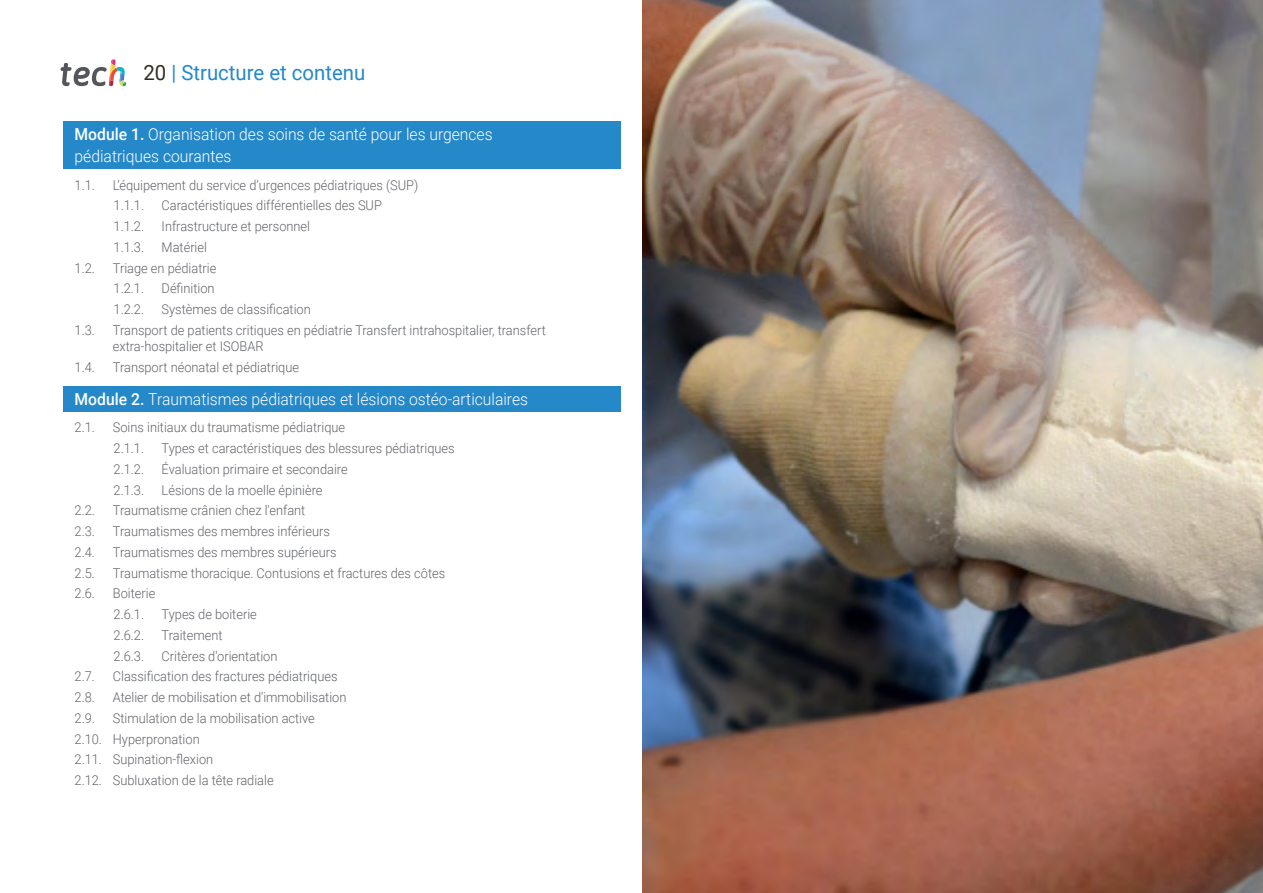
<style>
.page{position:relative;width:1263px;height:893px;background:#fff}
.page>*{position:absolute;margin:0;border:0;box-sizing:border-box;transform-origin:0 0}
.t1{font:21px "Roboto";color:#2488c9}
.t2{font:300 16.5px/22.5px "Roboto";color:#fff;scale:.95 1}
.t3{font:300 13.5px/20.7px "Roboto";color:#61646a;scale:.95 1}
.s1{color:#312e20}
.s2{font-weight:500}
</style>
<div class="page">
<svg style="left:61px;top:60px;width:65px;height:27px"></svg>
<img style="left:642px;top:0;width:621px;height:893px">
<div style="left:64px;top:121px;width:557px;height:48px;background:#2488c9"></div>
<div style="left:64px;top:386px;width:557px;height:25px;background:#2488c9"></div>
<h1 class="t1" style="left:144px;top:57px;width:223px"><span class="s1">20</span> | Structure et contenu</h1>
<p class="t2" style="left:75px;top:122px;width:442px"><span class="s2">Module 1.</span> Organisation des soins de santé pour les urgences pédiatriques courantes</p>
<p class="t3" style="left:75px;top:174px;width:23px">1.1.</p>
<p class="t3" style="left:113px;top:174px;width:323px">L’équipement du service d’urgences pédiatriques (SUP)<br>1.1.1.</p>
<p class="t3" style="left:162px;top:195px;width:233px">Caractéristiques différentielles des SUP</p>
<p class="t3" style="left:114px;top:215px;width:34px">1.1.2.</p>
<p class="t3" style="left:162px;top:215px;width:158px">Infrastructure et personnel</p>
<p class="t3" style="left:114px;top:236px;width:34px">1.1.3.</p>
<p class="t3" style="left:162px;top:236px;width:49px">Matériel</p>
<p class="t3" style="left:75px;top:257px;width:23px">1.2.</p>
<p class="t3" style="left:113px;top:257px;width:110px">Triage en pédiatrie<br>1.2.1.</p>
<p class="t3" style="left:162px;top:278px;width:57px">Définition</p>
<p class="t3" style="left:114px;top:298px;width:34px">1.2.2.</p>
<p class="t3" style="left:162px;top:298px;width:159px">Systèmes de classification</p>
<p class="t3" style="left:75px;top:319px;width:23px">1.3.</p>
<p class="t3" style="left:113px;top:321px;width:457px;line-height:16.5px">Transport de patients critiques en pédiatrie Transfert intrahospitalier, transfert extra-hospitalier et ISOBAR</p>
<p class="t3" style="left:75px;top:356px;width:23px">1.4.</p>
<p class="t3" style="left:113px;top:356px;width:197px">Transport néonatal et pédiatrique</p>
<p class="t2" style="left:75px;top:387px;width:479px"><span class="s2">Module 2.</span> Traumatismes pédiatriques et lésions ostéo-articulaires</p>
<p class="t3" style="left:75px;top:417px;width:23px">2.1.</p>
<p class="t3" style="left:113px;top:417px;width:246px">Soins initiaux du traumatisme pédiatrique<br>2.1.1.</p>
<p class="t3" style="left:162px;top:437px;width:310px">Types et caractéristiques des blessures pédiatriques</p>
<p class="t3" style="left:114px;top:458px;width:34px">2.1.2.</p>
<p class="t3" style="left:162px;top:458px;width:197px">Évaluation primaire et secondaire</p>
<p class="t3" style="left:114px;top:479px;width:34px">2.1.3.</p>
<p class="t3" style="left:162px;top:479px;width:171px">Lésions de la moelle épinière</p>
<p class="t3" style="left:75px;top:500px;width:23px">2.2.</p>
<p class="t3" style="left:113px;top:500px;width:204px">Traumatisme crânien chez l'enfant</p>
<p class="t3" style="left:75px;top:520px;width:23px">2.3.</p>
<p class="t3" style="left:113px;top:520px;width:230px">Traumatismes des membres inférieurs</p>
<p class="t3" style="left:75px;top:541px;width:23px">2.4.</p>
<p class="t3" style="left:113px;top:541px;width:237px">Traumatismes des membres supérieurs</p>
<p class="t3" style="left:75px;top:562px;width:23px">2.5.</p>
<p class="t3" style="left:113px;top:562px;width:351px">Traumatisme thoracique. Contusions et fractures des côtes</p>
<p class="t3" style="left:75px;top:583px;width:23px">2.6.</p>
<p class="t3" style="left:113px;top:583px;width:46px">Boiterie<br>2.6.1.</p>
<p class="t3" style="left:162px;top:603px;width:102px">Types de boiterie</p>
<p class="t3" style="left:114px;top:624px;width:34px">2.6.2.</p>
<p class="t3" style="left:162px;top:624px;width:66px">Traitement</p>
<p class="t3" style="left:114px;top:645px;width:34px">2.6.3.</p>
<p class="t3" style="left:162px;top:645px;width:123px">Critères d'orientation</p>
<p class="t3" style="left:75px;top:666px;width:23px">2.7.</p>
<p class="t3" style="left:113px;top:666px;width:238px">Classification des fractures pédiatriques</p>
<p class="t3" style="left:75px;top:686px;width:23px">2.8.</p>
<p class="t3" style="left:113px;top:686px;width:247px">Atelier de mobilisation et d'immobilisation</p>
<p class="t3" style="left:75px;top:707px;width:23px">2.9.</p>
<p class="t3" style="left:75px;top:707px;width:254px;text-indent:38px">Stimulation de la mobilisation active<br>2.10. Hyperpronation<br>2.11. Supination-flexion<br>2.12. Subluxation de la tête radiale</p>
</div>
